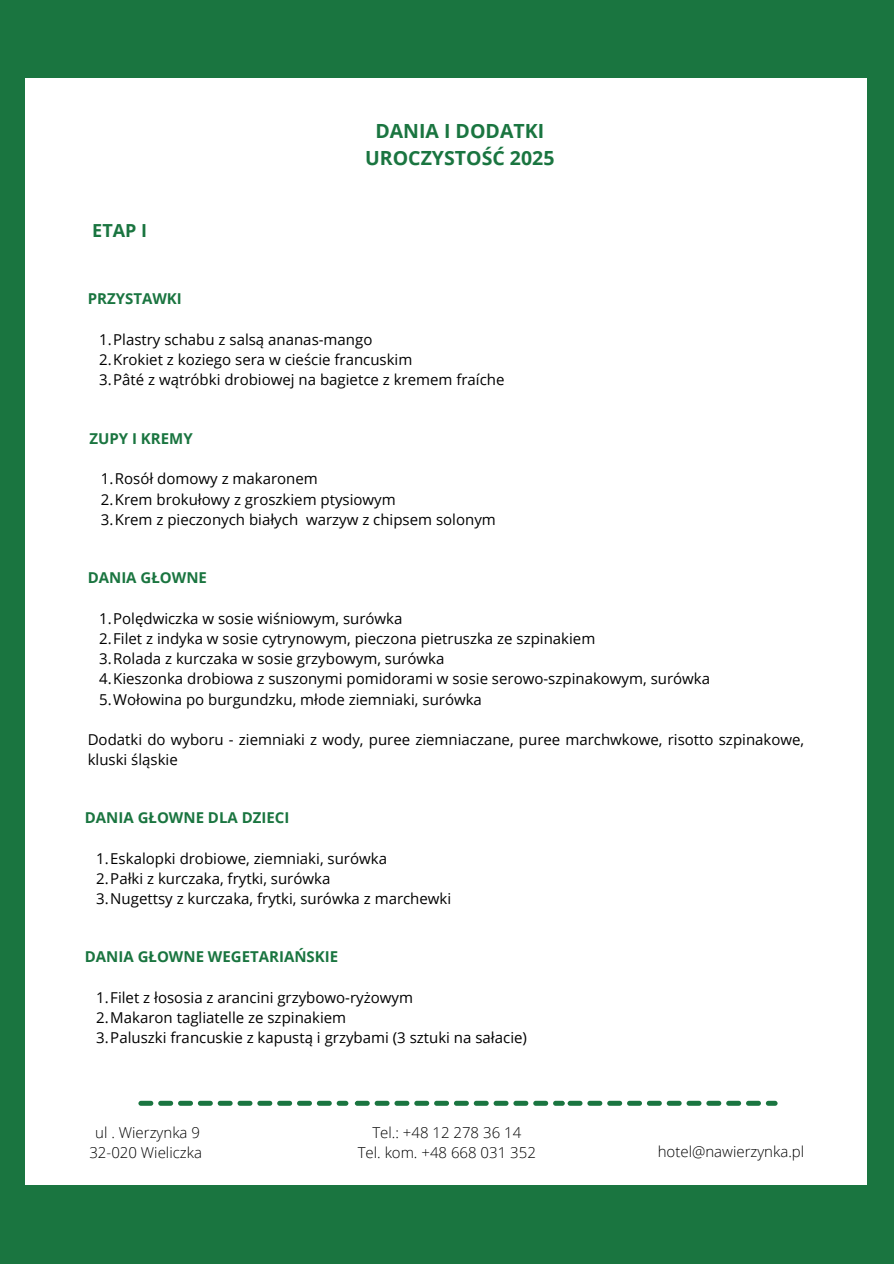
<style>
.page{position:relative;width:894px;height:1264px;background:#fff}
.page>*{position:absolute;margin:0;border:0;box-sizing:border-box;transform-origin:0 0}
.t1{font:700 19.5px/27px "Open Sans";color:#1a7540;text-align:center}
.t2{font:700 18px "Open Sans";color:#1a7540}
.t3{font:15px/20.2px "Open Sans";color:#000}
.t4{font:300 15px "Open Sans";color:#000}
.t5{font:700 15px "Open Sans";color:#1a7540}
</style>
<div class="page">
<div style="left:0;top:0;width:893px;height:1263px;background:#1a7540"></div>
<div style="left:26px;top:79px;width:840px;height:1105px;background:#fff"></div>
<svg style="left:137px;top:1100px;width:641px;height:85px"></svg>
<p class="t2" style="left:92px;top:217px;width:56px">ETAP I</p>
<p class="t1" style="left:365px;top:117px;width:191px">DANIA I DODATKI<br>UROCZYSTOŚĆ 2025</p>
<h1 class="t5" style="left:88px;top:288px;width:96px">PRZYSTAWKI</h1>
<h1 class="t3" style="left:99px;top:329px;width:275px">1.Plastry schabu z salsą ananas-mango</h1>
<h2 class="t3" style="left:99px;top:349px;width:314px">2.Krokiet z koziego sera w cieście francuskim</h2>
<p class="t3" style="left:99px;top:369px;width:407px">3.Pâté z wątróbki drobiowej na bagietce z kremem fraíche</p>
<p class="t5" style="left:89px;top:428px;width:105px">ZUPY I KREMY</p>
<p class="t3" style="left:101px;top:468px;width:218px">1.Rosół domowy z makaronem</p>
<h2 class="t3" style="left:101px;top:488px;width:296px">2.Krem brokułowy z groszkiem ptysiowym</h2>
<p class="t3" style="left:101px;top:509px;width:396px">3.Krem z pieczonych białych warzyw z chipsem solonym</p>
<p class="t5" style="left:88px;top:567px;width:121px">DANIA GŁOWNE</p>
<p class="t3" style="left:99px;top:607px;width:305px">1.Polędwiczka w sosie wiśniowym, surówka</p>
<h2 class="t3" style="left:99px;top:628px;width:497px">2.Filet z indyka w sosie cytrynowym, pieczona pietruszka ze szpinakiem</h2>
<p class="t3" style="left:99px;top:648px;width:346px">3.Rolada z kurczaka w sosie grzybowym, surówka</p>
<p class="t3" style="left:99px;top:668px;width:612px">4.Kieszonka drobiowa z suszonymi pomidorami w sosie serowo-szpinakowym, surówka</p>
<p class="t3" style="left:99px;top:688px;width:384px">5.Wołowina po burgundzku, młode ziemniaki, surówka</p>
<p class="t3" style="left:88px;top:729px;width:717px">Dodatki do wyboru - ziemniaki z wody, puree ziemniaczane, puree marchwkowe, risotto szpinakowe, kluski śląskie</p>
<p class="t5" style="left:85px;top:807px;width:206px">DANIA GŁOWNE DLA DZIECI</p>
<p class="t3" style="left:96px;top:847px;width:292px">1.Eskalopki drobiowe, ziemniaki, surówka</p>
<h2 class="t3" style="left:96px;top:868px;width:235px">2.Pałki z kurczaka, frytki, surówka</h2>
<p class="t3" style="left:96px;top:888px;width:356px">3.Nugettsy z kurczaka, frytki, surówka z marchewki</p>
<p class="t5" style="left:85px;top:946px;width:255px">DANIA GŁOWNE WEGETARIAŃSKIE</p>
<p class="t3" style="left:96px;top:986px;width:318px">1.Filet z łososia z arancini grzybowo-ryżowym</p>
<p class="t3" style="left:96px;top:1006px;width:251px">2.Makaron tagliatelle ze szpinakiem</p>
<p class="t3" style="left:96px;top:1027px;width:432px">3.Paluszki francuskie z kapustą i grzybami (3 sztuki na sałacie)</p>
<p class="t4" style="left:95px;top:1121px;width:106px">ul . Wierzynka 9</p>
<p class="t4" style="left:89px;top:1142px;width:114px">32-020 Wieliczka</p>
<h2 class="t4" style="left:372px;top:1121px;width:150px">Tel.: +48 12 278 36 14</h2>
<p class="t4" style="left:357px;top:1142px;width:180px">Tel. kom. +48 668 031 352</p>
<p class="t4" style="left:657px;top:1140px;width:148px">hotel@nawierzynka.pl</p>
</div>
